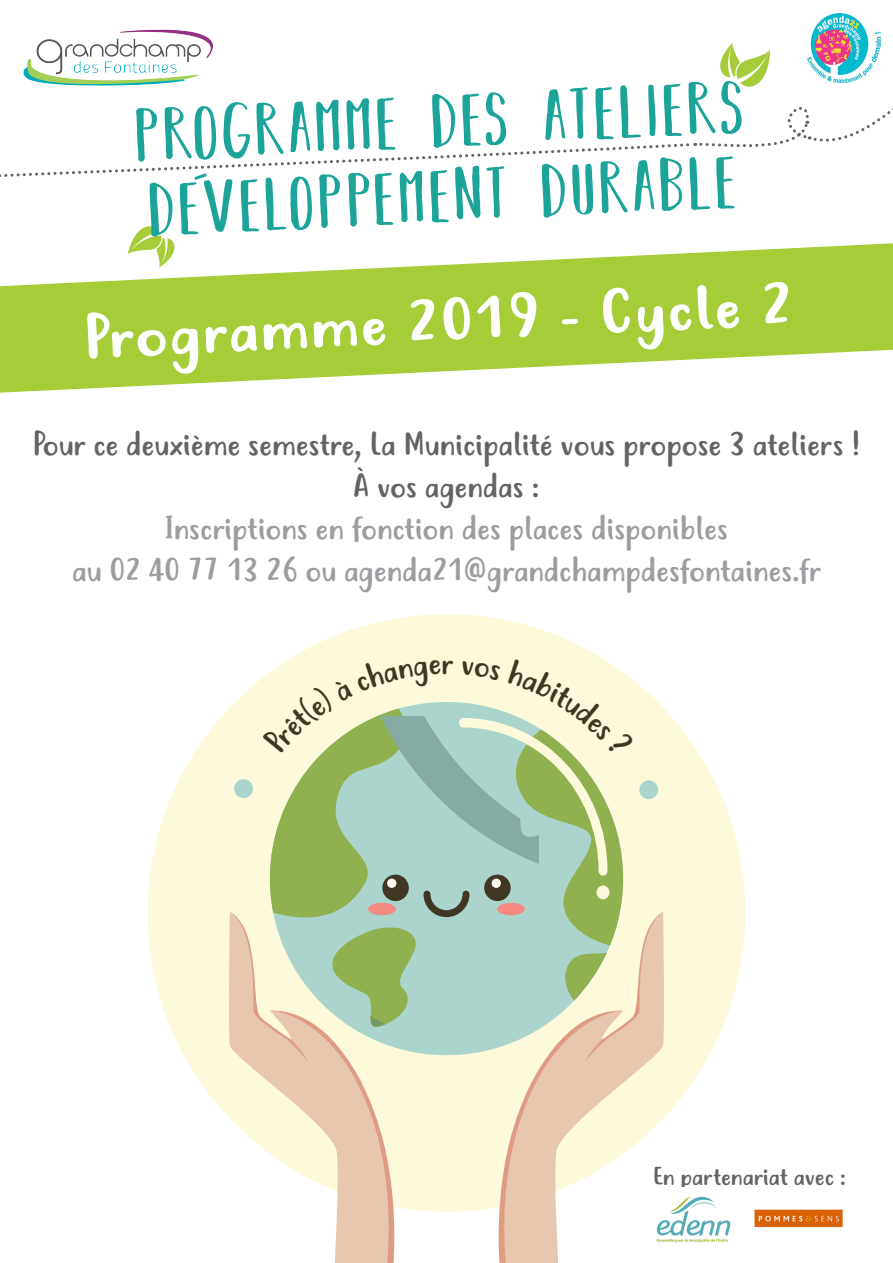
<style>
.page{position:relative;width:893px;height:1263px;background:#fff}
.page>*{position:absolute;margin:0;border:0;box-sizing:border-box;transform-origin:0 0}
.t1{font:67.5px/74.8px "BEARHUGSBYRATTICSASSIN";color:#1ca39a}
.t2{font:56.7px "Justtellmewhat";color:#fff;scale:1.11 1}
.t3{font:31.5px "Justtellmewhat";color:#9b9da0}
.t4{font:31.5px "Justtellmewhat";color:#636366}
.t5{font:31.5px "Justtellmewhat";color:#403624}
.t6{font:24px "Justtellmewhat";color:#636366}
</style>
<div class="page">
<svg style="left:0;top:243px;width:893px;height:150px;fill:#a6cc38"></svg>
<svg style="left:87px;top:312px;width:79px;height:47px"></svg>
<svg style="left:172px;top:328px;width:27px;height:46px"></svg>
<svg style="left:205px;top:325px;width:52px;height:28px"></svg>
<svg style="left:263px;top:322px;width:44px;height:28px"></svg>
<svg style="left:313px;top:320px;width:44px;height:28px"></svg>
<svg style="left:363px;top:319px;width:22px;height:27px"></svg>
<svg style="left:410px;top:299px;width:24px;height:42px"></svg>
<svg style="left:443px;top:297px;width:27px;height:43px"></svg>
<svg style="left:477px;top:295px;width:24px;height:42px"></svg>
<svg style="left:511px;top:292px;width:26px;height:46px"></svg>
<svg style="left:562px;top:319px;width:16px;height:6px"></svg>
<svg style="left:603px;top:287px;width:27px;height:46px"></svg>
<svg style="left:638px;top:306px;width:26px;height:44px"></svg>
<svg style="left:670px;top:285px;width:69px;height:46px"></svg>
<svg style="left:764px;top:282px;width:24px;height:42px"></svg>
<img style="left:810px;top:13px;width:70px;height:30px">
<img style="left:40px;top:29px;width:173px;height:14px">
<div style="left:148px;top:614px;width:597px;height:598px;background:#fcfadb;border-radius:50%"></div>
<img style="left:754px;top:1209px;width:89px;height:18px">
<svg style="left:128px;top:226px;width:52px;height:42px"></svg>
<svg style="left:0;top:43px;width:893px;height:137px"></svg>
<img style="left:663px;top:1196px;width:68px;height:47px">
<svg style="left:230px;top:659px;width:433px;height:604px"></svg>
<p class="t1" style="left:132px;top:105px;width:611px;rotate:-3deg">programme des ateliers developpement durable</p>
<p class="t2" style="left:82px;top:305px;width:640px;rotate:-3deg">Programme 2019 - Cycle 2</p>
<p class="t4" style="left:33px;top:425px;width:829px">Pour ce deuxième semestre, La Municipalité vous propose 3 ateliers !</p>
<p class="t4" style="left:353px;top:467px;width:188px">À vos agendas :</p>
<p class="t3" style="left:165px;top:509px;width:565px">Inscriptions en fonction des places disponibles</p>
<p class="t3" style="left:72px;top:551px;width:750px">au 02 40 77 13 26 ou agenda21@grandchampdesfontaines.fr</p>
<p class="t5" style="left:441px;top:643px;width:13px">r</p>
<p class="t6" style="left:653px;top:1161px;width:195px">En partenariat avec :</p>
</div>
